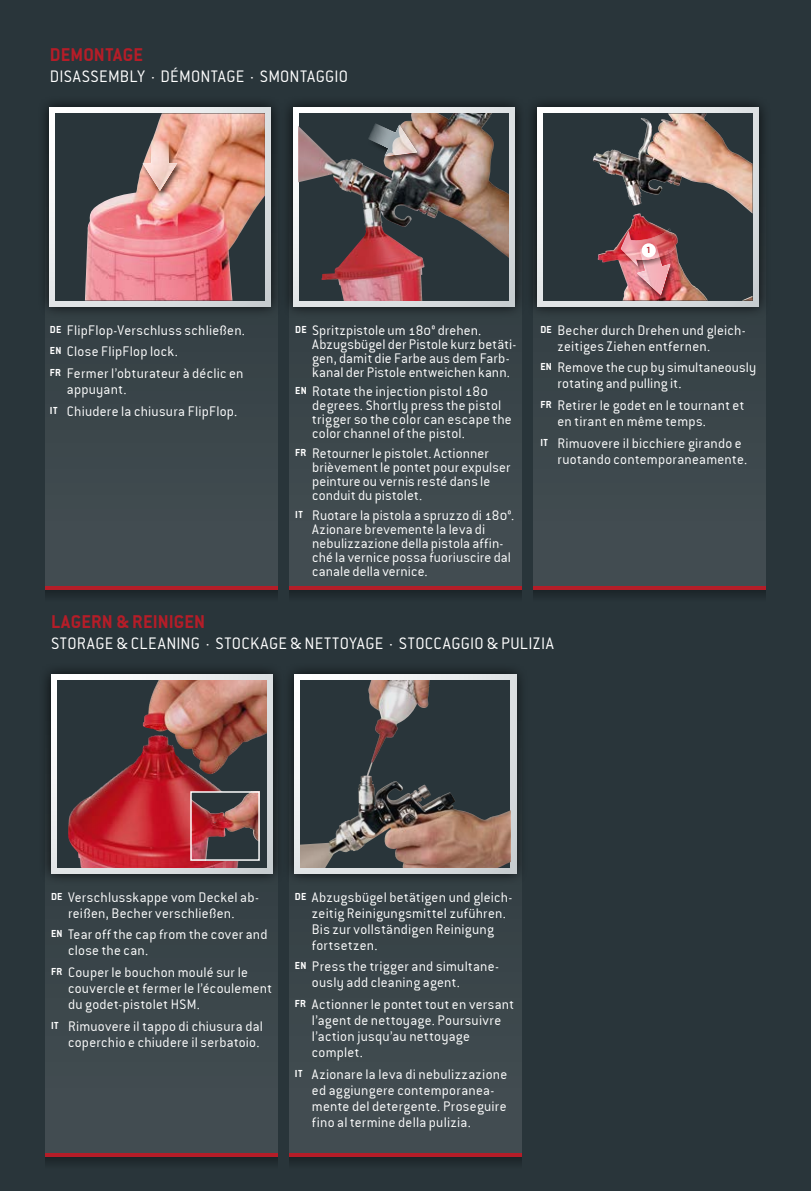
<style>
.page{position:relative;width:811px;height:1191px;background:#29353a}
.page>*{position:absolute;margin:0;border:0;box-sizing:border-box;transform-origin:0 0}
.t1{font:20px "Conduit ITCTT Bold";letter-spacing:.005em;color:#b51d28}
.t2{font:18px "Conduit ITCTT Light";letter-spacing:.015em;color:#fff}
.t3{font:15px/16px "Conduit OSITCTT Light";letter-spacing:.015em;color:#fff}
.t4{font:500 8.8px "Gotham";color:#b51d28}
.s1{font-family:"Conduit OSITCTT Bold";font-size:11px}
</style>
<div class="page">
<div style="left:45px;top:1157px;width:233px;height:11px;background:#212b30"></div>
<div style="left:45px;top:669px;width:233px;height:484px;background:#3d484c"></div>
<hr style="left:45px;top:1153px;width:233px;height:4px;background:#b51d28">
<div style="left:289px;top:1157px;width:233px;height:11px;background:#212b30"></div>
<div style="left:289px;top:669px;width:233px;height:484px;background:#3d484c"></div>
<hr style="left:289px;top:1153px;width:233px;height:4px;background:#b51d28">
<div style="left:45px;top:590px;width:233px;height:11px;background:#212b30"></div>
<div style="left:45px;top:102px;width:233px;height:484px;background:#3d484c"></div>
<hr style="left:45px;top:586px;width:233px;height:4px;background:#b51d28">
<div style="left:289px;top:590px;width:233px;height:11px;background:#212b30"></div>
<div style="left:289px;top:102px;width:233px;height:484px;background:#3d484c"></div>
<hr style="left:289px;top:586px;width:233px;height:4px;background:#b51d28">
<div style="left:533px;top:590px;width:232px;height:11px;background:#212b30"></div>
<div style="left:533px;top:102px;width:232px;height:484px;background:#3d484c"></div>
<hr style="left:533px;top:586px;width:232px;height:4px;background:#b51d28">
<div style="left:37px;top:96px;width:246px;height:222px;background:#000;opacity:.8"></div>
<svg style="left:49px;top:108px;width:221px;height:198px;background:#dfe0e2"></svg>
<div style="left:39px;top:663px;width:246px;height:222px;background:#000;opacity:.8"></div>
<svg style="left:51px;top:675px;width:221px;height:198px;background:#dbd9db"></svg>
<div style="left:281px;top:96px;width:246px;height:222px;background:#000;opacity:.8"></div>
<svg style="left:293px;top:108px;width:221px;height:198px;background:#dedfe1"></svg>
<div style="left:283px;top:663px;width:245px;height:222px;background:#000;opacity:.8"></div>
<svg style="left:295px;top:675px;width:221px;height:198px;background:#dedfe0"></svg>
<div style="left:525px;top:96px;width:245px;height:222px;background:#000;opacity:.8"></div>
<svg style="left:537px;top:108px;width:221px;height:198px;background:#d8dbdc"></svg>
<svg style="left:543px;top:113px;width:209px;height:187px;background:#4d4b4b"></svg>
<img style="left:593px;top:113px;width:80px;height:92px">
<svg style="left:476px;top:113px;width:33px;height:187px;background:#605851"></svg>
<img style="left:299px;top:113px;width:177px;height:187px">
<div style="left:55px;top:113px;width:210px;height:187px;background:#29353a"></div>
<img style="left:85px;top:113px;width:180px;height:187px">
<div style="left:57px;top:680px;width:209px;height:187px;background:#29353a"></div>
<img style="left:68px;top:680px;width:198px;height:187px">
<svg style="left:501px;top:680px;width:9px;height:187px;background:#4c4846"></svg>
<img style="left:300px;top:680px;width:201px;height:187px">
<div style="left:140px;top:141px;width:43px;height:57px;background:#000;opacity:.75"></div>
<svg style="left:142px;top:135px;width:36px;height:56px;background:#d3a79b"></svg>
<div style="left:367px;top:124px;width:55px;height:40px;background:#000;opacity:.75"></div>
<svg style="left:363px;top:121px;width:55px;height:36px;background:#817e7c"></svg>
<div style="left:634px;top:245px;width:42px;height:57px;background:#000;opacity:.75"></div>
<div style="left:620px;top:228px;width:62px;height:45px;background:#000;opacity:.75"></div>
<img style="left:620px;top:228px;width:56px;height:68px">
<img style="left:192px;top:793px;width:66px;height:65px">
<div style="left:190px;top:791px;width:70px;height:69px;border:1px solid #fff"></div>
<div style="left:641px;top:243px;width:15px;height:14px;background:#fff;border-radius:50%"></div>
<h1 class="t1" style="left:50px;top:42px;width:95px">DEMONTAGE</h1>
<p class="t2" style="left:50px;top:65px;width:299px">DISASSEMBLY · DÉMONTAGE · SMONTAGGIO</p>
<p class="t3" style="left:50px;top:319px;width:197px;line-height:21.6px"><span class="s1">DE</span> FlipFlop-Verschluss schließen.<br><span class="s1">EN</span> Close FlipFlop lock.<br><span class="s1">FR</span> Fermer l’obturateur à déclic en</p>
<p class="t3" style="left:50px;top:378px;width:189px;line-height:21.6px;text-indent:17px">appuyant.<br><span class="s1">IT</span> Chiudere la chiusura FlipFlop.</p>
<p class="t4" style="left:647px;top:244px;width:5px">1</p>
<p class="t3" style="left:312px;top:322px;width:206px;line-height:14px;text-indent:-17px"><span class="s1">DE</span> Spritzpistole um 180° drehen.<br>Abzugsbügel der Pistole kurz betäti&shy;gen, damit die Farbe aus dem Farb&shy;kanal der Pistole entweichen kann.</p>
<p class="t3" style="left:312px;top:384px;width:201px;line-height:14px;text-indent:-17px"><span class="s1">EN</span> Rotate the injection pistol 180 degrees. Shortly press the pistol trigger so the color can escape the color channel of the pistol.</p>
<p class="t3" style="left:312px;top:446px;width:200px;line-height:14px;text-indent:-17px"><span class="s1">FR</span> Retourner le pistolet. Actionner brièvement le pontet pour expulser peinture ou vernis resté dans le conduit du pistolet.</p>
<p class="t3" style="left:312px;top:507px;width:204px;line-height:14px;text-indent:-17px"><span class="s1">IT</span> Ruotare la pistola a spruzzo di 180°.<br>Azionare brevemente la leva di nebulizzazione della pistola affin&shy;ché la vernice possa fuoriuscire dal canale della vernice.</p>
<p class="t3" style="left:557px;top:321px;width:190px;text-indent:-17px"><span class="s1">DE</span> Becher durch Drehen und gleich&shy;zeitiges Ziehen entfernen.</p>
<p class="t3" style="left:557px;top:359px;width:200px;text-indent:-17px"><span class="s1">EN</span> Remove the cup by simultaneously rotating and pulling it.</p>
<p class="t3" style="left:557px;top:397px;width:188px;text-indent:-17px"><span class="s1">FR</span> Retirer le godet en le tournant et en tirant en même temps.</p>
<p class="t3" style="left:557px;top:434px;width:191px;text-indent:-17px"><span class="s1">IT</span> Rimuovere il bicchiere girando e ruotando contemporaneamente.</p>
<h1 class="t1" style="left:51px;top:609px;width:156px">LAGERN &amp; REINIGEN</h1>
<p class="t2" style="left:51px;top:632px;width:504px">STORAGE &amp; CLEANING · STOCKAGE &amp; NETTOYAGE · STOCCAGGIO &amp; PULIZIA</p>
<p class="t3" style="left:51px;top:888px;width:207px;text-align:center"><span class="s1">DE</span> Verschlusskappe vom Deckel ab-- reißen, Becher verschließen.</p>
<p class="t3" style="left:68px;top:926px;width:201px;text-indent:-17px"><span class="s1">EN</span> Tear off the cap from the cover and close the can.</p>
<p class="t3" style="left:68px;top:964px;width:206px;text-indent:-17px"><span class="s1">FR</span> Couper le bouchon moulé sur le couvercle et fermer le l’écoulement du godet-pistolet HSM.</p>
<p class="t3" style="left:51px;top:1017px;width:213px;text-align:right"><span class="s1">IT</span> Rimuovere il tappo di chiusura dal coperchio e chiudere il serbatoio.</p>
<p class="t3" style="left:312px;top:888px;width:202px;text-indent:-17px"><span class="s1">DE</span> Abzugsbügel betätigen und gleich&shy;zeitig Reinigungsmittel zuführen.<br>Bis zur vollständigen Reinigung fortsetzen.</p>
<p class="t3" style="left:312px;top:958px;width:189px;text-indent:-17px"><span class="s1">EN</span> Press the trigger and simultane&shy;ously add cleaning agent.</p>
<p class="t3" style="left:312px;top:996px;width:204px;text-indent:-17px"><span class="s1">FR</span> Actionner le pontet tout en versant l’agent de nettoyage. Poursuivre l’action jusqu’au nettoyage complet.</p>
<p class="t3" style="left:312px;top:1065px;width:197px;text-indent:-17px"><span class="s1">IT</span> Azionare la leva di nebulizzazione ed aggiungere contemporanea&shy;mente del detergente. Proseguire fino al termine della pulizia.</p>
</div>
